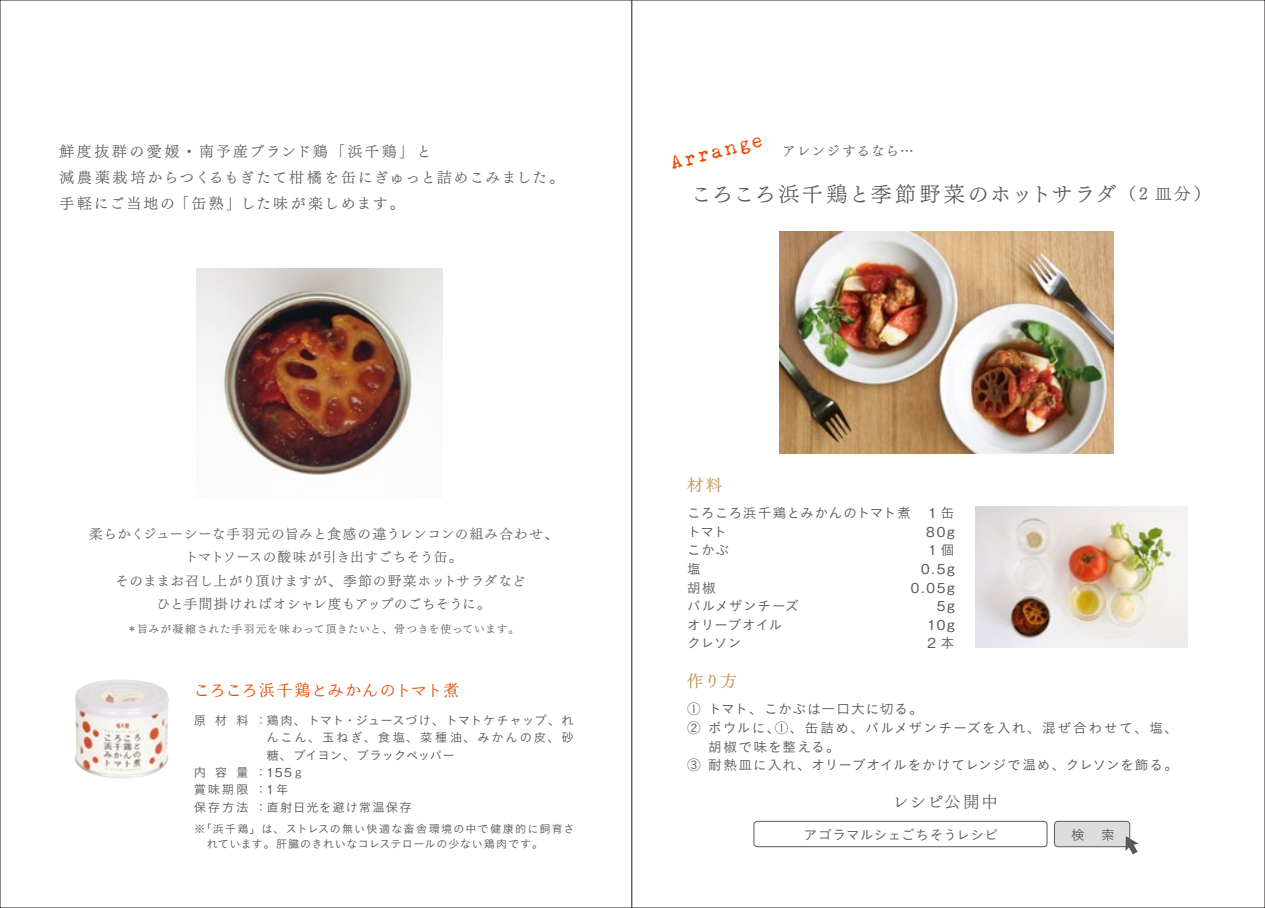
<style>
.page{position:relative;width:1265px;height:908px;background:#fff}
.page>*{position:absolute;margin:0;border:0;box-sizing:border-box;transform-origin:0 0}
.t1{font:21px "Tsuku Min Pr 6 N LB";letter-spacing:.065em;color:#595757}
.t2{font:19.78px "Remington Noiseless";color:#ea4d07}
.t3{font:16.1px "Marumin Yoshino";letter-spacing:.04em;color:#ea4d07}
.t4{font:16.1px "Tsuku Min Pr 6 N LB";letter-spacing:.09em;color:#595757}
.t5{font:16.1px "Tsuku Min Pr 6 N RB";color:#bc9551}
.t6{font:14.88px/26.1px "Tsuku Min Pr 6 N LB";letter-spacing:.125em;color:#595757}
.t7{font:13.65px/23.6px "Tsuku Min Pr 6 N LB";letter-spacing:.04em;color:#595757;text-align:center}
.t8{font:13.65px "Koburina Go Std W3";letter-spacing:.05em;color:#595757}
.t9{font:13.65px "Koburina Go Std W3";letter-spacing:.1em;color:#595757}
.t10{font:500 13.65px "Gothic BBB Pro";letter-spacing:.12em;color:#595757}
.t11{font:13.65px "Koburina Go Std W3";letter-spacing:.02em;color:#595757}
.t12{font:13.65px "Koburina Go Std W3";letter-spacing:.09em;color:#595757}
.t13{font:13.65px "Tsuku Min Pr 6 N LB";letter-spacing:.075em;color:#595757}
.t14{font:13.65px "Koburina Go Std W3";letter-spacing:-.005em;color:#595757}
.t15{font:12.42px/17.3px "Koburina Go Std W3";letter-spacing:.07em;color:#595757;text-align:justify}
.t16{font:500 12.42px "Gothic BBB Pro";color:#595757}
.t17{font:11.2px/14.9px "Koburina Go Std W3";letter-spacing:.075em;color:#595757}
.t18{font:10.85px "Tsuku Min Pr 6 N LB";letter-spacing:.06em;color:#595757}
.s1{font-size:16.8px}
.s2{font-family:"Koburina Go Std W3";font-weight:400}
.s3{font-family:"Gothic BBB Pro";font-weight:500}
</style>
<div class="page">
<img style="left:197px;top:269px;width:245px;height:207px">
<div style="left:1054px;top:821px;width:76px;height:26px;background:#dcdddd;border-radius:3px"></div>
<div style="left:1054px;top:821px;width:76px;height:26px;border:1px solid #595757;border-radius:3px"></div>
<div style="left:754px;top:821px;width:293px;height:26px;border:1px solid #595757;border-radius:3px"></div>
<svg style="left:1126px;top:836px;width:13px;height:18px"></svg>
<img style="left:975px;top:506px;width:213px;height:142px">
<img style="left:780px;top:231px;width:333px;height:222px">
<img style="left:75px;top:680px;width:94px;height:98px">
<hr style="left:632px;top:0;width:1px;height:908px;background:#221815">
<p class="t6" style="left:60px;top:137px;width:506px">鮮度抜群の愛媛・南予産ブランド鶏「浜千鶏」と<br>減農薬栽培からつくるもぎたて柑橘を缶にぎゅっと詰めこみました。手軽にご当地の「缶熟」した味が楽しめます。</p>
<h2 class="t2" style="left:669px;top:155px;width:95px;rotate:-14deg">Arrange</h2>
<p class="t13" style="left:782px;top:138px;width:133px">アレンジするなら…</p>
<h1 class="t1" style="left:691px;top:175px;width:521px">ころころ浜千鶏と季節野菜のホットサラダ<span class="s1">（2 皿分）</span></h1>
<p class="t7" style="left:89px;top:520px;width:471px">柔らかくジューシーな手羽元の旨みと食感の違うレンコンの組み合わせ、トマトソースの酸味が引き出すごちそう缶。<br>そのままお召し上がり頂けますが、季節の野菜ホットサラダなど<br>ひと手間掛ければオシャレ度もアップのごちそうに。</p>
<p class="t18" style="left:126px;top:619px;width:395px">＊旨みが凝縮された手羽元を味わって頂きたいと、骨つきを使っています。</p>
<p class="t3" style="left:194px;top:681px;width:267px">ころころ浜千鶏とみかんのトマト煮</p>
<p class="t15" style="left:267px;top:711px;width:309px;text-indent:-12px">：鶏肉、トマト・ジュースづけ、トマトケチャップ、れんこん、玉ねぎ、食塩、菜種油、みかんの皮、砂糖、ブイヨン、ブラックペッパー</p>
<p class="t16" style="left:255px;top:762px;width:51px"><span class="s2">：</span>155<span class="s2">ｇ</span></p>
<p class="t15" style="left:255px;top:781px;width:159px">：<span class="s3">1</span>年<br>：直射日光を避け常温保存</p>
<p class="t17" style="left:207px;top:821px;width:370px;text-indent:-12px">※「浜千鶏」は、ストレスの無い快適な畜舎環境の中で健康的に飼育されています。肝臓のきれいなコレステロールの少ない鶏肉です。</p>
<p class="t15" style="left:194px;top:711px;width:56px">原材料</p>
<p class="t15" style="left:194px;top:763px;width:56px">内容量賞味期限保存方法</p>
<p class="t5" style="left:687px;top:470px;width:36px">材料</p>
<p class="t8" style="left:687px;top:503px;width:225px">ころころ浜千鶏とみかんのトマト煮</p>
<p class="t10" style="left:929px;top:502px;width:27px">1 <span class="s2">缶</span></p>
<p class="t8" style="left:687px;top:521px;width:41px">トマト</p>
<p class="t10" style="left:926px;top:521px;width:30px">80g</p>
<p class="t8" style="left:687px;top:540px;width:44px">こかぶ</p>
<p class="t10" style="left:928px;top:539px;width:28px">1 <span class="s2">個</span></p>
<p class="t8" style="left:687px;top:558px;width:15px">塩</p>
<p class="t10" style="left:921px;top:558px;width:35px">0.5g</p>
<p class="t8" style="left:687px;top:577px;width:30px">胡椒</p>
<p class="t10" style="left:911px;top:576px;width:45px">0.05g</p>
<p class="t8" style="left:687px;top:596px;width:113px">パルメザンチーズ</p>
<p class="t10" style="left:937px;top:595px;width:19px">5g</p>
<p class="t14" style="left:687px;top:614px;width:97px">オリーブオイル</p>
<p class="t10" style="left:927px;top:614px;width:29px">10g</p>
<p class="t8" style="left:687px;top:633px;width:56px">クレソン</p>
<p class="t10" style="left:927px;top:632px;width:29px">2 <span class="s2">本</span></p>
<p class="t5" style="left:687px;top:667px;width:51px">作り方</p>
<p class="t8" style="left:687px;top:699px;width:238px">① トマト、こかぶは一口大に切る。</p>
<p class="t9" style="left:687px;top:718px;width:492px">② ボウルに、①、缶詰め、パルメザンチーズを入れ、混ぜ合わせて、塩、</p>
<p class="t12" style="left:708px;top:736px;width:133px">胡椒で味を整える。</p>
<p class="t8" style="left:687px;top:755px;width:492px">③ 耐熱皿に入れ、オリーブオイルをかけてレンジで温め、クレソンを飾る。</p>
<p class="t4" style="left:892px;top:787px;width:107px">レシピ公開中</p>
<p class="t11" style="left:804px;top:824px;width:196px">アゴラマルシェごちそうレシピ</p>
<p class="t8" style="left:1071px;top:824px;width:45px">検　索</p>
</div>
